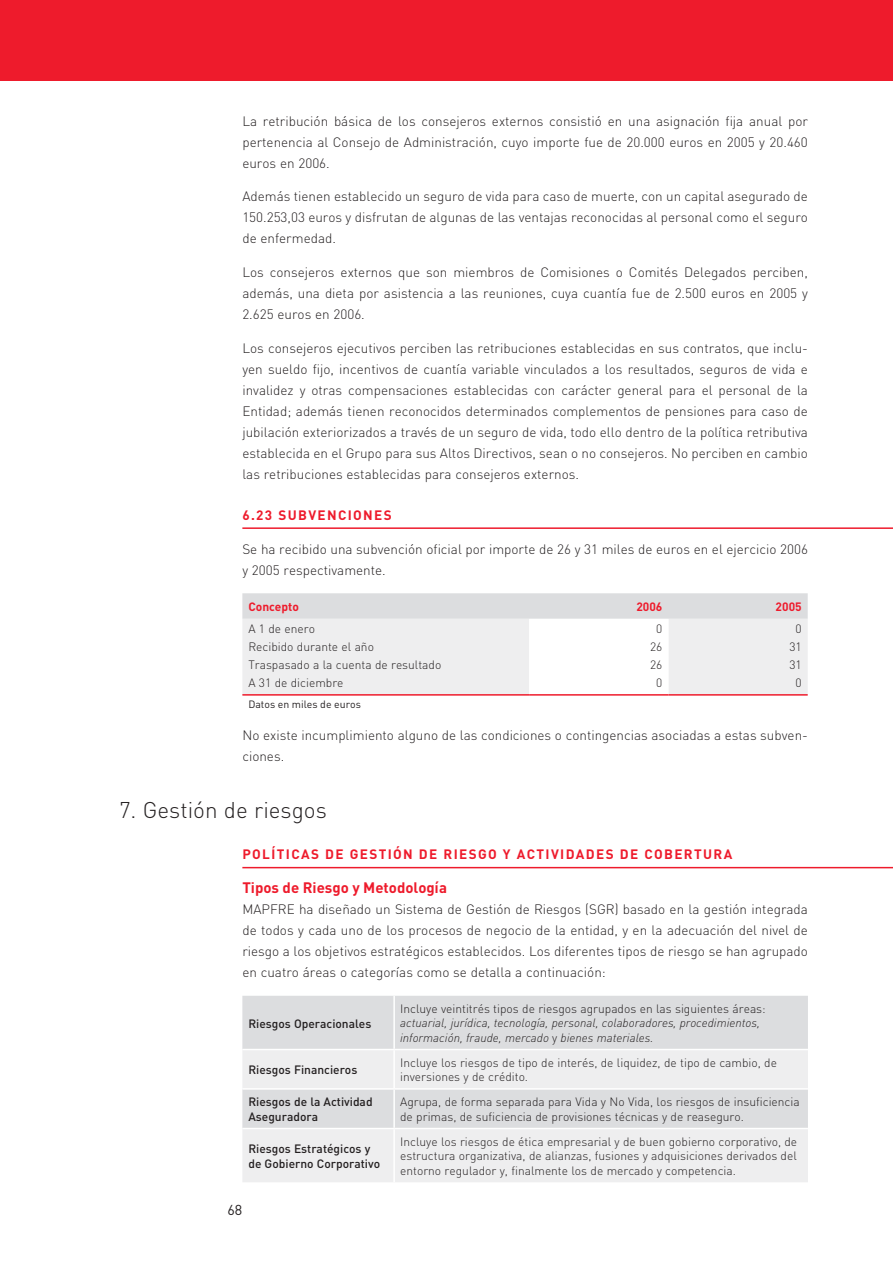
<style>
.page{position:relative;width:893px;height:1263px;background:#fff}
.page>*{position:absolute;margin:0;border:0;box-sizing:border-box;transform-origin:0 0}
.t1{font:300 22.5px "DIN";color:#231f20}
.t2{font:700 15px "DIN";color:#ee1b2c}
.t3{font:14.25px "DIN";color:#231f20}
.t4{font:300 13.5px/21px "DIN";color:#231f20;text-align:justify}
.t5{font:700 13.5px "DIN";letter-spacing:.1em;color:#ee1b2c}
.t6{font:300 12px/14.4px "DIN";color:#231f20}
.t7{font:italic 300 12px/14.4px "DIN";color:#231f20}
.t8{font:500 12px/14.4px "DIN";color:#231f20}
.t9{font:700 12px "DIN";color:#ee1b2c}
.t10{font:10.5px "DIN";color:#231f20}
.s1{font-style:normal}
</style>
<div class="page">
<div style="left:0;top:0;width:893px;height:81px;background:#ee1b2c"></div>
<hr style="left:242px;top:527px;width:651px;height:2px;background:#ee1b2c">
<hr style="left:242px;top:867px;width:651px;height:1px;background:#ee1b2c">
<svg style="left:242px;top:593px;width:566px;height:101px"></svg>
<hr style="left:242px;top:694px;width:287px;height:2px;background:#ee1b2c">
<hr style="left:529px;top:694px;width:139px;height:2px;background:#ee1b2c">
<hr style="left:668px;top:694px;width:140px;height:2px;background:#ee1b2c">
<div style="left:242px;top:996px;width:566px;height:53px;background:#dcdddf"></div>
<svg style="left:242px;top:1050px;width:566px;height:132px;fill:#eeeeef"></svg>
<hr style="left:393px;top:996px;width:2px;height:53px;background:#fff">
<hr style="left:393px;top:1050px;width:2px;height:38px;background:#fff">
<hr style="left:242px;top:1088px;width:152px;height:2px;background:#fff">
<hr style="left:394px;top:1088px;width:414px;height:2px;background:#fff">
<hr style="left:393px;top:1090px;width:2px;height:38px;background:#fff">
<hr style="left:242px;top:1128px;width:152px;height:1px;background:#fff">
<hr style="left:394px;top:1128px;width:414px;height:1px;background:#fff">
<hr style="left:393px;top:1129px;width:2px;height:53px;background:#fff">
<p class="t4" style="left:242px;top:110px;width:567px">La retribución básica de los consejeros externos consistió en una asignación fija anual por pertenencia al Consejo de Administración, cuyo importe fue de 20.000 euros en 2005 y 20.460 euros en 2006.</p>
<p class="t4" style="left:242px;top:186px;width:567px">Además tienen establecido un seguro de vida para caso de muerte, con un capital asegurado de 150.253,03 euros y disfrutan de algunas de las ventajas reconocidas al personal como el seguro de enfermedad.</p>
<p class="t4" style="left:242px;top:262px;width:567px">Los consejeros externos que son miembros de Comisiones o Comités Delegados perciben, además, una dieta por asistencia a las reuniones, cuya cuantía fue de 2.500 euros en 2005 y 2.625 euros en 2006.</p>
<p class="t4" style="left:242px;top:337px;width:567px">Los consejeros ejecutivos perciben las retribuciones establecidas en sus contratos, que inclu&shy;yen sueldo fijo, incentivos de cuantía variable vinculados a los resultados, seguros de vida e invalidez y otras compensaciones establecidas con carácter general para el personal de la Entidad; además tienen reconocidos determinados complementos de pensiones para caso de jubilación exteriorizados a través de un seguro de vida, todo ello dentro de la política retributiva establecida en el Grupo para sus Altos Directivos, sean o no consejeros. No perciben en cambio las retribuciones establecidas para consejeros externos.</p>
<p class="t5" style="left:242px;top:506px;width:151px">6.23 SUBVENCIONES</p>
<p class="t4" style="left:242px;top:538px;width:567px">Se ha recibido una subvención oficial por importe de 26 y 31 miles de euros en el ejercicio 2006 y 2005 respectivamente.</p>
<p class="t9" style="left:248px;top:599px;width:52px">Concepto</p>
<p class="t9" style="left:636px;top:599px;width:28px">2006</p>
<p class="t9" style="left:776px;top:599px;width:28px">2005</p>
<p class="t6" style="left:248px;top:621px;width:68px">A 1 de enero</p>
<p class="t6" style="left:656px;top:621px;width:8px">0</p>
<p class="t6" style="left:795px;top:621px;width:8px">0</p>
<p class="t6" style="left:248px;top:639px;width:127px">Recibido durante el año</p>
<p class="t6" style="left:650px;top:639px;width:14px">26</p>
<p class="t6" style="left:789px;top:639px;width:14px">31</p>
<p class="t6" style="left:248px;top:657px;width:194px">Traspasado a la cuenta de resultado</p>
<p class="t6" style="left:650px;top:657px;width:14px">26</p>
<p class="t6" style="left:789px;top:657px;width:14px">31</p>
<p class="t6" style="left:248px;top:676px;width:97px">A 31 de diciembre</p>
<p class="t6" style="left:656px;top:676px;width:8px">0</p>
<p class="t6" style="left:795px;top:676px;width:8px">0</p>
<p class="t10" style="left:248px;top:697px;width:114px">Datos en miles de euros</p>
<p class="t4" style="left:242px;top:724px;width:567px">No existe incumplimiento alguno de las condiciones o contingencias asociadas a estas subven&shy;ciones.</p>
<h1 class="t1" style="left:119px;top:796px;width:209px">7. Gestión de riesgos</h1>
<p class="t5" style="left:242px;top:845px;width:491px">POLÍTICAS DE GESTIÓN DE RIESGO Y ACTIVIDADES DE COBERTURA</p>
<p class="t2" style="left:242px;top:878px;width:206px">Tipos de Riesgo y Metodología</p>
<p class="t4" style="left:242px;top:898px;width:567px">MAPFRE ha diseñado un Sistema de Gestión de Riesgos (SGR) basado en la gestión integrada de todos y cada uno de los procesos de negocio de la entidad, y en la adecuación del nivel de riesgo a los objetivos estratégicos establecidos. Los diferentes tipos de riesgo se han agrupado en cuatro áreas o categorías como se detalla a continuación:</p>
<p class="t8" style="left:248px;top:1016px;width:124px">Riesgos Operacionales</p>
<p class="t6" style="left:400px;top:1001px;width:367px">Incluye veintitrés tipos de riesgos agrupados en las siguientes áreas:</p>
<p class="t7" style="left:400px;top:1016px;width:361px">actuarial, jurídica, tecnología, personal, colaboradores, procedimientos, información, fraude, mercado <span class="s1">y</span> bienes materiales.</p>
<p class="t8" style="left:248px;top:1062px;width:111px">Riesgos Financieros</p>
<p class="t6" style="left:400px;top:1055px;width:378px">Incluye los riesgos de tipo de interés, de liquidez, de tipo de cambio, de inversiones y de crédito.</p>
<p class="t8" style="left:248px;top:1094px;width:126px">Riesgos de la Actividad<br>Aseguradora</p>
<p class="t6" style="left:400px;top:1095px;width:401px">Agrupa, de forma separada para Vida y No Vida, los riesgos de insuficiencia de primas, de suficiencia de provisiones técnicas y de reaseguro.</p>
<p class="t8" style="left:248px;top:1141px;width:133px">Riesgos Estratégicos y de Gobierno Corporativo</p>
<p class="t6" style="left:400px;top:1134px;width:399px;text-align:justify">Incluye los riesgos de ética empresarial y de buen gobierno corporativo, de estructura organizativa, de alianzas, fusiones y adquisiciones derivados del entorno regulador y, finalmente los de mercado y competencia.</p>
<p class="t3" style="left:227px;top:1201px;width:16px">68</p>
</div>
